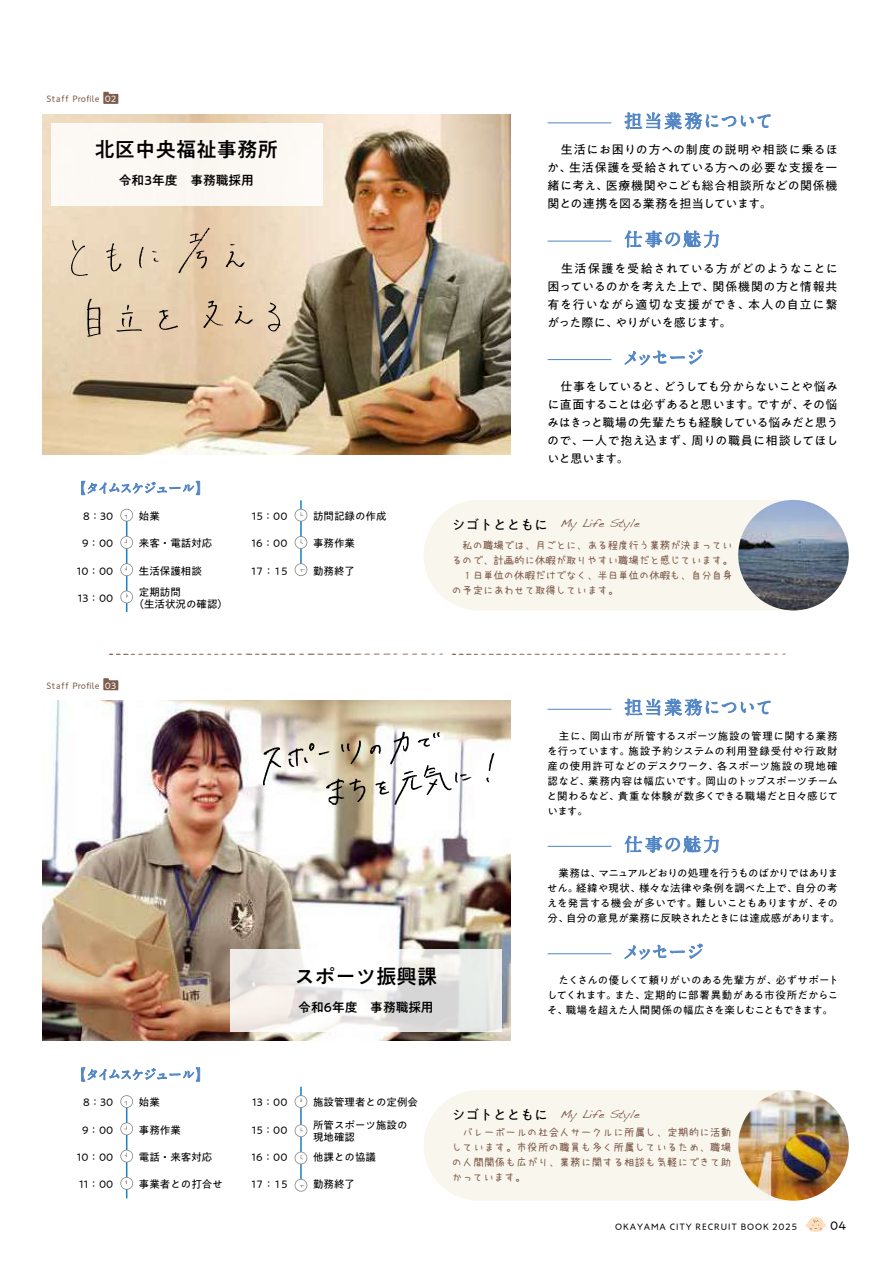
<style>
.page{position:relative;width:893px;height:1263px;background:#fff}
.page>*{position:absolute;margin:0;border:0;box-sizing:border-box;transform-origin:0 0}
.t1{font:500 20.4px "PA1 Gothic Std";color:#000}
.t2{font:700 18px "A1 Mincho Std";letter-spacing:.025em;color:#5185c5}
.t3{font:700 13.5px "A1 Mincho Std";letter-spacing:-.125em;color:#5185c5}
.t4{font:500 12.75px "PA1 Gothic Std";color:#000}
.t5{font:12px/18px "PA1 Gothic Std";letter-spacing:.01em;color:#000;text-align:justify}
.t6{font:10.5px/15px "PA1 Gothic Std";color:#000}
.t7{font:10.5px/15px "uzura font";letter-spacing:-.005em;color:#7e5c4b;text-align:justify}
.t8{font:10.35px "Dakota";color:#7e5c4b}
.t9{font:9px "PA1 Gothic Std";letter-spacing:.04em;color:#7e5c4b}
.t10{font:9px "PA1 Gothic Std";letter-spacing:.1em;color:#000}
.s1{color:#fff}
.s2{font-family:"PA1 Gothic Std";font-size:13.8px;color:#000}
</style>
<div class="page">
<div style="left:424px;top:500px;width:425px;height:110px;background:#f9f6ee;border-radius:55px"></div>
<hr style="left:126px;top:515px;width:1px;height:97px;background:#187fc4">
<hr style="left:300px;top:500px;width:2px;height:71px;background:#187fc4">
<svg style="left:120px;top:536px;width:13px;height:13px"></svg>
<div style="left:295px;top:509px;width:12px;height:12px;background:#a7a7a7;border-radius:50%"></div>
<svg style="left:121px;top:537px;width:11px;height:11px"></svg>
<svg style="left:295px;top:510px;width:12px;height:11px"></svg>
<svg style="left:120px;top:509px;width:13px;height:12px"></svg>
<svg style="left:121px;top:510px;width:11px;height:11px"></svg>
<svg style="left:120px;top:563px;width:13px;height:13px"></svg>
<svg style="left:121px;top:564px;width:11px;height:11px"></svg>
<svg style="left:120px;top:591px;width:13px;height:12px"></svg>
<svg style="left:121px;top:591px;width:11px;height:11px"></svg>
<svg style="left:295px;top:537px;width:12px;height:11px"></svg>
<svg style="left:295px;top:564px;width:12px;height:11px"></svg>
<svg style="left:81px;top:481px;width:119px;height:14px"></svg>
<hr style="left:548px;top:122px;width:63px;height:1px;background:#5185c5">
<svg style="left:625px;top:112px;width:146px;height:17px"></svg>
<hr style="left:548px;top:241px;width:63px;height:1px;background:#5185c5">
<svg style="left:625px;top:230px;width:94px;height:18px"></svg>
<hr style="left:548px;top:359px;width:63px;height:1px;background:#5185c5">
<svg style="left:624px;top:349px;width:79px;height:16px"></svg>
<hr style="left:126px;top:1102px;width:1px;height:96px;background:#187fc4">
<hr style="left:300px;top:1087px;width:2px;height:95px;background:#187fc4">
<svg style="left:120px;top:1122px;width:13px;height:13px"></svg>
<svg style="left:121px;top:1123px;width:11px;height:11px"></svg>
<svg style="left:295px;top:1125px;width:12px;height:11px"></svg>
<svg style="left:120px;top:1095px;width:13px;height:13px"></svg>
<svg style="left:121px;top:1096px;width:11px;height:11px"></svg>
<svg style="left:121px;top:1150px;width:11px;height:12px"></svg>
<svg style="left:120px;top:1177px;width:13px;height:13px"></svg>
<svg style="left:121px;top:1178px;width:11px;height:11px"></svg>
<svg style="left:295px;top:1096px;width:12px;height:11px"></svg>
<svg style="left:295px;top:1152px;width:12px;height:11px"></svg>
<svg style="left:295px;top:1180px;width:12px;height:11px"></svg>
<svg style="left:81px;top:1067px;width:119px;height:14px"></svg>
<hr style="left:548px;top:709px;width:63px;height:1px;background:#5185c5">
<svg style="left:625px;top:698px;width:146px;height:18px"></svg>
<hr style="left:548px;top:846px;width:63px;height:1px;background:#5185c5">
<svg style="left:625px;top:836px;width:94px;height:17px"></svg>
<hr style="left:548px;top:953px;width:63px;height:1px;background:#5185c5">
<svg style="left:624px;top:944px;width:79px;height:15px"></svg>
<svg style="left:109px;top:653px;width:334px;height:2px"></svg>
<svg style="left:452px;top:653px;width:334px;height:2px"></svg>
<img style="left:738px;top:500px;width:111px;height:110px;border-radius:55px">
<div style="left:424px;top:1090px;width:425px;height:111px;background:#f9f6ee;border-radius:55px"></div>
<img style="left:738px;top:1090px;width:111px;height:111px">
<img style="left:43px;top:700px;width:467px;height:341px">
<img style="left:43px;top:114px;width:467px;height:340px">
<div style="left:51px;top:123px;width:271px;height:82px;background:#fcf8f4"></div>
<svg style="left:231px;top:949px;width:271px;height:83px"></svg>
<svg style="left:262px;top:731px;width:232px;height:74px"></svg>
<svg style="left:71px;top:228px;width:210px;height:109px;background:#e0caac"></svg>
<svg style="left:806px;top:1217px;width:20px;height:15px"></svg>
<svg style="left:103px;top:92px;width:15px;height:12px"></svg>
<svg style="left:103px;top:678px;width:15px;height:12px"></svg>
<p class="t9" style="left:47px;top:94px;width:71px">Staff Profile <span class="s1">02</span></p>
<h1 class="t1" style="left:94px;top:138px;width:185px">北区中央福祉事務所</h1>
<p class="t4" style="left:119px;top:173px;width:136px">令和3年度　事務職採用</p>
<p class="t6" style="left:83px;top:509px;width:32px">8：30</p>
<p class="t6" style="left:139px;top:509px;width:22px">始業</p>
<p class="t6" style="left:82px;top:536px;width:33px">9：00</p>
<p class="t6" style="left:139px;top:536px;width:75px">来客・電話対応</p>
<p class="t6" style="left:77px;top:564px;width:38px">10：00</p>
<p class="t6" style="left:139px;top:564px;width:64px">生活保護相談</p>
<p class="t6" style="left:78px;top:591px;width:37px">13：00</p>
<p class="t6" style="left:134px;top:586px;width:96px;line-height:12px;text-indent:5px">定期訪問<br>（生活状況の確認）</p>
<p class="t6" style="left:252px;top:509px;width:37px">15：00</p>
<p class="t6" style="left:313px;top:509px;width:75px">訪問記録の作成</p>
<p class="t6" style="left:252px;top:536px;width:38px">16：00</p>
<p class="t6" style="left:313px;top:536px;width:43px">事務作業</p>
<p class="t6" style="left:252px;top:564px;width:38px">17：15</p>
<p class="t6" style="left:313px;top:564px;width:43px">勤務終了</p>
<h2 class="t2" style="left:624px;top:106px;width:150px">担当業務について</h2>
<p class="t5" style="left:547px;top:142px;width:292px">　生活にお困りの方への制度の説明や相談に乗るほか、生活保護を受給されている方への必要な支援を一緒に考え、医療機関やこども総合相談所などの関係機関との連携を図る業務を担当しています。</p>
<h2 class="t2" style="left:624px;top:224px;width:98px">仕事の魅力</h2>
<p class="t5" style="left:547px;top:260px;width:292px">　生活保護を受給されている方がどのようなことに困っているのかを考えた上で、関係機関の方と情報共有を行いながら適切な支援ができ、本人の自立に繋がった際に、やりがいを感じます。</p>
<h2 class="t2" style="left:623px;top:343px;width:83px">メッセージ</h2>
<p class="t5" style="left:547px;top:378px;width:293px">　仕事をしていると、どうしても分からないことや悩みに直面することは必ずあると思います。ですが、その悩みはきっと職場の先輩たちも経験している悩みだと思うので、一人で抱え込まず、周りの職員に相談してほしいと思います。</p>
<p class="t8" style="left:452px;top:517px;width:190px"><span class="s2">シゴトとともに</span> My Life Style</p>
<p class="t7" style="left:452px;top:538px;width:282px">　私の職場では、月ごとに、ある程度行う業務が決まっているので、計画的に休暇が取りやすい職場だと感じています。　１日単位の休暇だけでなく、半日単位の休暇も、自分自身の予定にあわせて取得しています。</p>
<p class="t9" style="left:47px;top:680px;width:71px">Staff Profile <span class="s1">03</span></p>
<p class="t3" style="left:72px;top:1063px;width:138px">【タイムスケジュール】</p>
<p class="t6" style="left:83px;top:1095px;width:32px">8：30</p>
<p class="t6" style="left:139px;top:1095px;width:22px">始業</p>
<p class="t6" style="left:82px;top:1123px;width:33px">9：00</p>
<p class="t6" style="left:139px;top:1123px;width:43px">事務作業</p>
<p class="t6" style="left:77px;top:1150px;width:38px">10：00</p>
<p class="t6" style="left:139px;top:1150px;width:75px">電話・来客対応</p>
<p class="t6" style="left:79px;top:1178px;width:36px">11：00</p>
<p class="t6" style="left:139px;top:1178px;width:85px">事業者との打合せ</p>
<h1 class="t1" style="left:295px;top:964px;width:144px">スポーツ振興課</h1>
<p class="t4" style="left:298px;top:999px;width:137px">令和６年度　事務職採用</p>
<h2 class="t2" style="left:624px;top:693px;width:150px">担当業務について</h2>
<p class="t6" style="left:547px;top:729px;width:293px;text-align:justify">　主に、岡山市が所管するスポーツ施設の管理に関する業務を行っています。施設予約システムの利用登録受付や行政財産の使用許可などのデスクワーク、各スポーツ施設の現地確認など、業務内容は幅広いです。岡山のトップスポーツチームと関わるなど、貴重な体験が数多くできる職場だと日々感じています。</p>
<h2 class="t2" style="left:624px;top:830px;width:98px">仕事の魅力</h2>
<p class="t6" style="left:547px;top:866px;width:294px">　業務は、マニュアルどおりの処理を行うものばかりではありません。経緯や現状、様々な法律や条例を調べた上で、自分の考えを発言する機会が多いです。難しいこともありますが、その分、自分の意見が業務に反映されたときには達成感があります。</p>
<h2 class="t2" style="left:623px;top:937px;width:83px">メッセージ</h2>
<p class="t6" style="left:547px;top:973px;width:293px;text-align:justify">　たくさんの優しくて頼りがいのある先輩方が、必ずサポートしてくれます。また、定期的に部署異動がある市役所だからこそ、職場を超えた人間関係の幅広さを楽しむこともできます。</p>
<p class="t6" style="left:252px;top:1095px;width:37px">13：00</p>
<p class="t6" style="left:313px;top:1095px;width:106px">施設管理者との定例会</p>
<p class="t6" style="left:252px;top:1123px;width:37px">15：00</p>
<p class="t6" style="left:313px;top:1119px;width:96px;line-height:12px">所管スポーツ施設の現地確認</p>
<p class="t6" style="left:252px;top:1150px;width:38px">16：00</p>
<p class="t6" style="left:252px;top:1178px;width:38px">17：15</p>
<p class="t6" style="left:313px;top:1150px;width:64px">他課との協議</p>
<p class="t6" style="left:313px;top:1178px;width:43px">勤務終了</p>
<p class="t8" style="left:452px;top:1107px;width:190px"><span class="s2">シゴトとともに</span> My Life Style</p>
<p class="t7" style="left:452px;top:1125px;width:281px">　バレーボールの社会人サークルに所属し、定期的に活動しています。市役所の職員も多く所属しているため、職場の人間関係も広がり、業務に関する相談も気軽にできて助かっています。</p>
<p class="t10" style="left:615px;top:1221px;width:183px">OKAYAMA CITY RECRUIT BOOK 2025</p>
<p class="t5" style="left:830px;top:1217px;width:17px">04</p>
</div>
